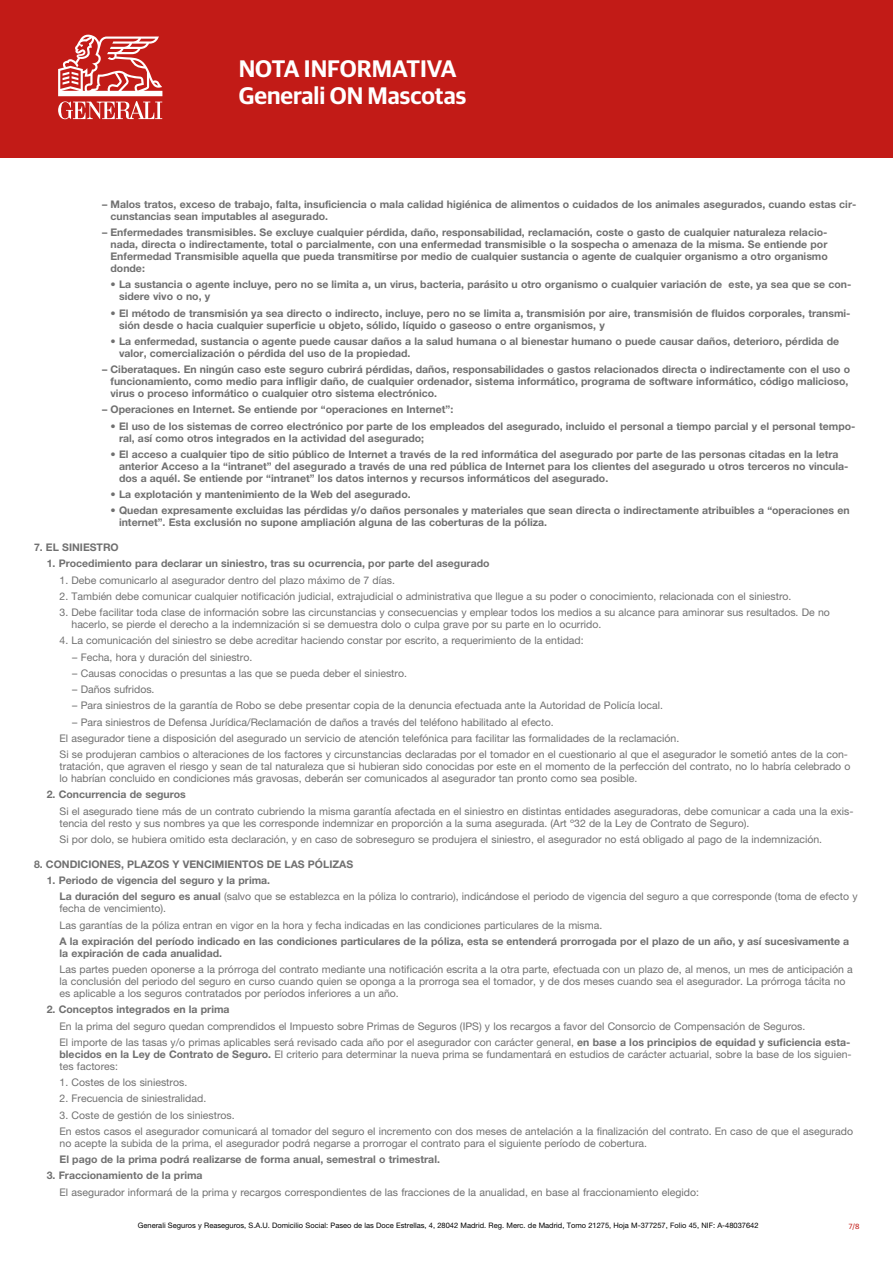
<style>
.page{position:relative;width:893px;height:1263px;background:#fff}
.page>*{position:absolute;margin:0;border:0;box-sizing:border-box;transform-origin:0 0}
.t1{font:600 24px/27px "Guardian Sans";color:#fff}
.t2{font:10.5px/12px "Helvetica Neue LT Std";color:#707070}
.t3{font:700 10.5px/12px "Helvetica Neue LT Std";color:#707070}
.t4{font:7.5px "Helvetica Neue LT Std";color:#000}
.t5{font:7.5px "Guardian Sans";color:#c21b17}
.s1{font-weight:700}
</style>
<div class="page">
<div style="left:0;top:0;width:893px;height:157px;background:#c21b17"></div>
<svg style="left:58px;top:34px;width:104px;height:85px"></svg>
<h1 class="t1" style="left:239px;top:54px;width:229px">NOTA INFORMATIVA<br>Generali ON Mascotas</h1>
<p class="t3" style="left:111px;top:198px;width:747px;text-indent:-8px">– Malos tratos, exceso de trabajo, falta, insuficiencia o mala calidad higiénica de alimentos o cuidados de los animales asegurados, cuando estas cir&shy;cunstancias sean imputables al asegurado.</p>
<p class="t3" style="left:111px;top:226px;width:719px;text-align:justify;text-indent:-8px">– Enfermedades transmisibles. Se excluye cualquier pérdida, daño, responsabilidad, reclamación, coste o gasto de cualquier naturaleza relacio&shy;nada, directa o indirectamente, total o parcialmente, con una enfermedad transmisible o la sospecha o amenaza de la misma. Se entiende por Enfermedad Transmisible aquella que pueda transmitirse por medio de cualquier sustancia o agente de cualquier organismo a otro organismo donde:</p>
<p class="t3" style="left:119px;top:278px;width:734px;text-indent:-8px">• La sustancia o agente incluye, pero no se limita a, un virus, bacteria, parásito u otro organismo o cualquier variación de este, ya sea que se con&shy;sidere vivo o no, y</p>
<p class="t3" style="left:119px;top:307px;width:733px;text-indent:-8px">• El método de transmisión ya sea directo o indirecto, incluye, pero no se limita a, transmisión por aire, transmisión de fluidos corporales, transmi&shy;sión desde o hacia cualquier superficie u objeto, sólido, líquido o gaseoso o entre organismos, y</p>
<p class="t3" style="left:119px;top:335px;width:722px;text-indent:-8px">• La enfermedad, sustancia o agente puede causar daños a la salud humana o al bienestar humano o puede causar daños, deterioro, pérdida de valor, comercialización o pérdida del uso de la propiedad.</p>
<p class="t3" style="left:111px;top:363px;width:741px;text-indent:-8px">– Ciberataques. En ningún caso este seguro cubrirá pérdidas, daños, responsabilidades o gastos relacionados directa o indirectamente con el uso o funcionamiento, como medio para infligir daño, de cualquier ordenador, sistema informático, programa de software informático, código malicioso, virus o proceso informático o cualquier otro sistema electrónico.</p>
<p class="t3" style="left:102px;top:403px;width:353px">– Operaciones en Internet. Se entiende por “operaciones en Internet”:</p>
<p class="t3" style="left:119px;top:420px;width:738px;text-indent:-8px">• El uso de los sistemas de correo electrónico por parte de los empleados del asegurado, incluido el personal a tiempo parcial y el personal tempo&shy;ral, así como otros integrados en la actividad del asegurado;</p>
<p class="t3" style="left:119px;top:448px;width:731px;text-indent:-8px">• El acceso a cualquier tipo de sitio público de Internet a través de la red informática del asegurado por parte de las personas citadas en la letra anterior Acceso a la “intranet” del asegurado a través de una red pública de Internet para los clientes del asegurado u otros terceros no vincula&shy;dos a aquél. Se entiende por “intranet” los datos internos y recursos informáticos del asegurado.</p>
<p class="t3" style="left:111px;top:488px;width:302px">• La explotación y mantenimiento de la Web del asegurado.</p>
<p class="t3" style="left:119px;top:504px;width:732px;text-indent:-8px">• Quedan expresamente excluidas las pérdidas y/o daños personales y materiales que sean directa o indirectamente atribuibles a “operaciones en internet”. Esta exclusión no supone ampliación alguna de las coberturas de la póliza.</p>
<p class="t3" style="left:34px;top:541px;width:86px">7. EL SINIESTRO</p>
<p class="t3" style="left:47px;top:557px;width:444px">1. Procedimiento para declarar un siniestro, tras su ocurrencia, por parte del asegurado</p>
<p class="t2" style="left:60px;top:574px;width:337px">1. Debe comunicarlo al asegurador dentro del plazo máximo de 7 días.</p>
<p class="t2" style="left:60px;top:590px;width:733px">2. También debe comunicar cualquier notificación judicial, extrajudicial o administrativa que llegue a su poder o conocimiento, relacionada con el siniestro.</p>
<p class="t2" style="left:72px;top:606px;width:760px;text-indent:-12px">3. Debe facilitar toda clase de información sobre las circunstancias y consecuencias y emplear todos los medios a su alcance para aminorar sus resultados. De no hacerlo, se pierde el derecho a la indemnización si se demuestra dolo o culpa grave por su parte en lo ocurrido.</p>
<p class="t2" style="left:60px;top:634px;width:526px">4. La comunicación del siniestro se debe acreditar haciendo constar por escrito, a requerimiento de la entidad:</p>
<p class="t2" style="left:72px;top:651px;width:182px">– Fecha, hora y duración del siniestro.</p>
<p class="t2" style="left:72px;top:667px;width:336px">– Causas conocidas o presuntas a las que se pueda deber el siniestro.</p>
<p class="t2" style="left:72px;top:683px;width:84px">– Daños sufridos.</p>
<p class="t2" style="left:72px;top:699px;width:592px">– Para siniestros de la garantía de Robo se debe presentar copia de la denuncia efectuada ante la Autoridad de Policía local.</p>
<p class="t2" style="left:60px;top:714px;width:790px;line-height:16.2px;text-indent:13px">– Para siniestros de Defensa Jurídica/Reclamación de daños a través del teléfono habilitado al efecto.<br>El asegurador tiene a disposición del asegurado un servicio de atención telefónica para facilitar las formalidades de la reclamación.<br>Si se produjeran cambios o alteraciones de los factores y circunstancias declaradas por el tomador en el cuestionario al que el asegurador le sometió antes de la con-</p>
<p class="t2" style="left:60px;top:760px;width:792px">tratación, que agraven el riesgo y sean de tal naturaleza que si hubieran sido conocidas por este en el momento de la perfección del contrato, no lo habría celebrado o lo habrían concluido en condiciones más gravosas, deberán ser comunicados al asegurador tan pronto como sea posible.</p>
<p class="t3" style="left:47px;top:788px;width:141px">2. Concurrencia de seguros</p>
<p class="t2" style="left:60px;top:805px;width:795px">Si el asegurado tiene más de un contrato cubriendo la misma garantía afectada en el siniestro en distintas entidades aseguradoras, debe comunicar a cada una la exis&shy;tencia del resto y sus nombres ya que les corresponde indemnizar en proporción a la suma asegurada. (Art º32 de la Ley de Contrato de Seguro).</p>
<p class="t2" style="left:60px;top:833px;width:764px">Si por dolo, se hubiera omitido esta declaración, y en caso de sobreseguro se produjera el siniestro, el asegurador no está obligado al pago de la indemnización.</p>
<p class="t3" style="left:34px;top:858px;width:321px">8. CONDICIONES, PLAZOS Y VENCIMIENTOS DE LAS PÓLIZAS</p>
<p class="t2" style="left:60px;top:872px;width:800px;line-height:16.2px;text-indent:-13px"><span class="s1">1. Periodo de vigencia del seguro y la prima.<br>La duración del seguro es anual</span> (salvo que se establezca en la póliza lo contrario), indicándose el periodo de vigencia del seguro a que corresponde (toma de efecto y</p>
<p class="t2" style="left:60px;top:900px;width:544px;line-height:16.2px">fecha de vencimiento).<br>Las garantías de la póliza entran en vigor en la hora y fecha indicadas en las condiciones particulares de la misma.</p>
<p class="t3" style="left:60px;top:935px;width:791px">A la expiración del período indicado en las condiciones particulares de la póliza, esta se entenderá prorrogada por el plazo de un año, y así sucesivamente a la expiración de cada anualidad.</p>
<p class="t2" style="left:60px;top:963px;width:795px">Las partes pueden oponerse a la prórroga del contrato mediante una notificación escrita a la otra parte, efectuada con un plazo de, al menos, un mes de anticipación a la conclusión del periodo del seguro en curso cuando quien se oponga a la prorroga sea el tomador, y de dos meses cuando sea el asegurador. La prórroga tácita no es aplicable a los seguros contratados por períodos inferiores a un año.</p>
<p class="t3" style="left:47px;top:1003px;width:184px">2. Conceptos integrados en la prima</p>
<p class="t2" style="left:60px;top:1017px;width:792px;line-height:16.2px">En la prima del seguro quedan comprendidos el Impuesto sobre Primas de Seguros (IPS) y los recargos a favor del Consorcio de Compensación de Seguros.<br>El importe de las tasas y/o primas aplicables será revisado cada año por el asegurador con carácter general, <span class="s1">en base a los principios de equidad y suficiencia esta-</span></p>
<p class="t2" style="left:60px;top:1048px;width:794px"><span class="s1">blecidos en la Ley de Contrato de Seguro.</span> El criterio para determinar la nueva prima se fundamentará en estudios de carácter actuarial, sobre la base de los siguien&shy;tes factores:</p>
<p class="t2" style="left:60px;top:1076px;width:129px">1. Costes de los siniestros.</p>
<p class="t2" style="left:60px;top:1092px;width:148px">2. Frecuencia de siniestralidad.</p>
<p class="t2" style="left:60px;top:1106px;width:795px;line-height:16.2px">3. Coste de gestión de los siniestros.<br>En estos casos el asegurador comunicará al tomador del seguro el incremento con dos meses de antelación a la finalización del contrato. En caso de que el asegurado</p>
<p class="t2" style="left:60px;top:1137px;width:589px">no acepte la subida de la prima, el asegurador podrá negarse a prorrogar el contrato para el siguiente período de cobertura.</p>
<p class="t3" style="left:60px;top:1153px;width:382px">El pago de la prima podrá realizarse de forma anual, semestral o trimestral.</p>
<p class="t3" style="left:47px;top:1169px;width:157px">3. Fraccionamiento de la prima</p>
<p class="t2" style="left:60px;top:1186px;width:641px">El asegurador informará de la prima y recargos correspondientes de las fracciones de la anualidad, en base al fraccionamiento elegido:</p>
<p class="t4" style="left:138px;top:1221px;width:622px">Generali Seguros y Reaseguros, S.A.U. Domicilio Social: Paseo de las Doce Estrellas, 4, 28042 Madrid. Reg. Merc. de Madrid, Tomo 21275, Hoja M-377257, Folio 45, NIF: A-48037642</p>
<p class="t5" style="left:849px;top:1221px;width:12px">7/8</p>
</div>
